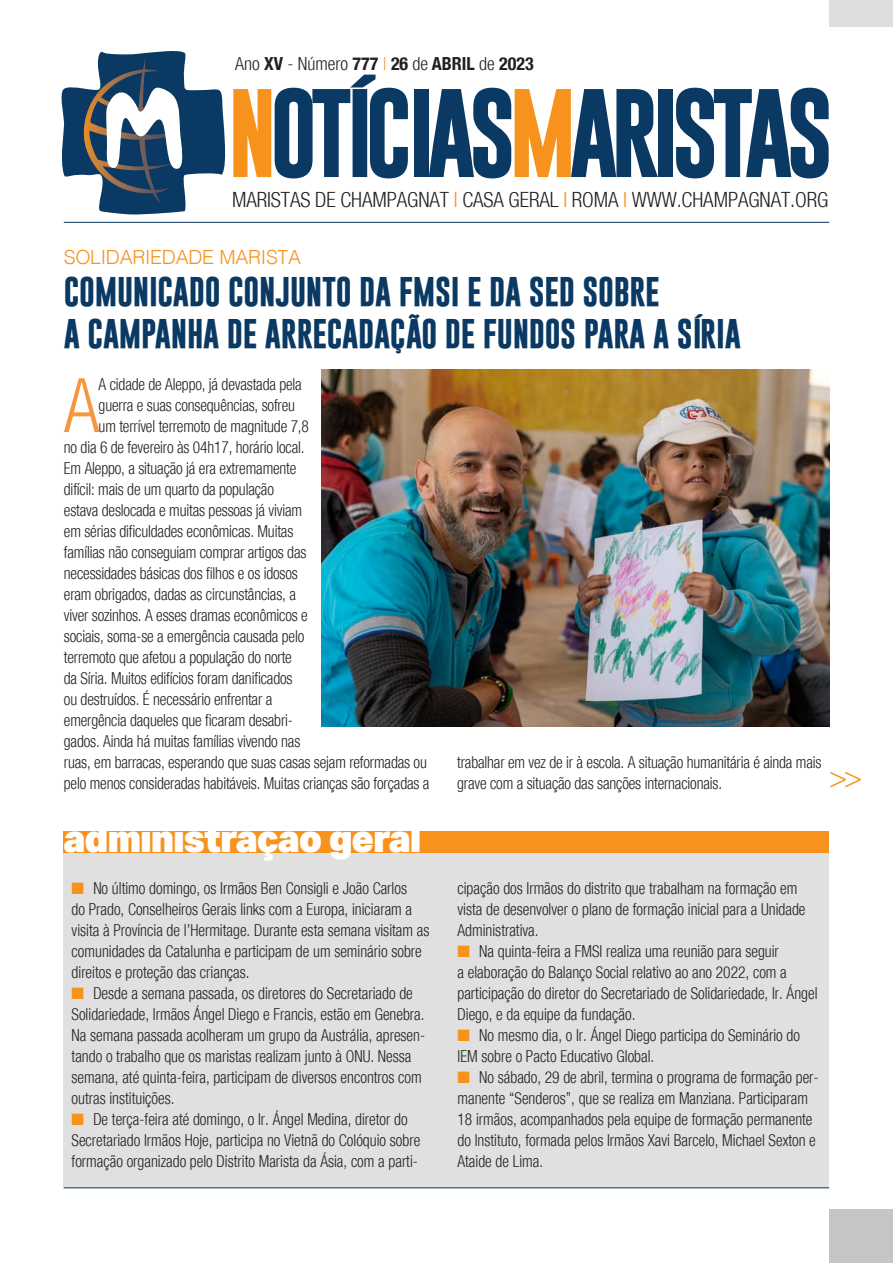
<style>
.page{position:relative;width:893px;height:1263px;background:#fff}
.page>*{position:absolute;margin:0;border:0;box-sizing:border-box;transform-origin:0 0}
.t1{font:700 90px "Gobold";letter-spacing:-.08em;color:#0a3963}
.Testo_normal{font:300 condensed 75.3px "Helvetica Neue";color:#f79641;scale:.94 1}
.Titolo{font:900 37.5px "Aktiv Grotesk";letter-spacing:-.03em;color:#fff}
.Titolo-2{font:700 30px "Gobold";letter-spacing:-.01em;color:#0a3963}
.Testo_sinEspacio{font:300 condensed 30px "Helvetica Neue";color:#f7931d}
.t2{font:300 condensed 21px "Helvetica Neue";letter-spacing:-.005em;color:#231f20}
.Titolo-3{font:300 19.5px "Helvetica";letter-spacing:-.015em;color:#f7931d}
.t3{font:700 condensed 18px "Helvetica Neue";color:#231f20}
.Testo_normal-2{font:300 condensed 16.5px/21px "Helvetica Neue";color:#231f20;scale:.94 1}
.s1{font-weight:300}
.s2{font-weight:300;color:#f7931d}
.s3{color:#f7931d}
</style>
<div class="page">
<hr style="left:64px;top:222px;width:765px;height:1px;background:#0a3963">
<svg style="left:61px;top:51px;width:165px;height:164px"></svg>
<div style="left:829px;top:1209px;width:64px;height:54px;background:#c4c5c4"></div>
<div style="left:829px;top:0;width:64px;height:27px;background:#dddede"></div>
<div style="left:64px;top:840px;width:765px;height:347px;background:#dfe0df"></div>
<hr style="left:64px;top:1187px;width:765px;height:1px;background:#0a3963">
<div style="left:64px;top:831px;width:765px;height:21px;background:#f7931d"></div>
<img style="left:322px;top:369px;width:507px;height:357px">
<p class="t3" style="left:235px;top:49px;width:300px"><span class="s1">Ano</span> XV <span class="s1">- Número</span> 777 <span class="s2">|</span> 26 <span class="s1">de</span> ABRIL <span class="s1">de</span> 2023</p>
<h1 class="t1" style="left:228px;top:74px;width:607px"><span class="s3">N</span>OTÍCIAS<span class="s3">M</span>ARISTAS</h1>
<p class="t2" style="left:232px;top:188px;width:598px">MARISTAS DE CHAMPAGNAT <span class="s3">I</span> CASA GERAL <span class="s3">I</span> ROMA <span class="s3">I</span> WWW.CHAMPAGNAT.ORG</p>
<p class="Titolo-3" style="left:64px;top:240px;width:239px">SOLIDARIEDADE MARISTA</p>
<p class="Titolo-2" style="left:64px;top:272px;width:597px">COMUNICADO CONJUNTO DA FMSI E DA SED SOBRE</p>
<p class="Titolo-2" style="left:64px;top:314px;width:679px">A CAMPANHA DE ARRECADAÇÃO DE FUNDOS PARA A SÍRIA</p>
<p class="Testo_normal" style="left:64px;top:362px;width:39px">A</p>
<p class="Testo_normal-2" style="left:99px;top:374px;width:218px">A cidade de Aleppo, já devastada pela</p>
<p class="Testo_normal-2" style="left:99px;top:395px;width:211px">guerra e suas consequências, sofreu</p>
<p class="Testo_normal-2" style="left:99px;top:416px;width:225px">um terrível terremoto de magnitude 7,8</p>
<p class="Testo_normal-2" style="left:64px;top:437px;width:258px">no dia 6 de fevereiro às 04h17, horário local.</p>
<p class="Testo_normal-2" style="left:64px;top:458px;width:249px">Em Aleppo, a situação já era extremamente</p>
<p class="Testo_normal-2" style="left:64px;top:479px;width:225px">difícil: mais de um quarto da população</p>
<p class="Testo_normal-2" style="left:64px;top:500px;width:255px">estava deslocada e muitas pessoas já viviam</p>
<p class="Testo_normal-2" style="left:64px;top:521px;width:246px">em sérias dificuldades econômicas. Muitas</p>
<p class="Testo_normal-2" style="left:64px;top:542px;width:259px">famílias não conseguiam comprar artigos das</p>
<p class="Testo_normal-2" style="left:64px;top:563px;width:250px">necessidades básicas dos filhos e os idosos</p>
<p class="Testo_normal-2" style="left:64px;top:584px;width:248px">eram obrigados, dadas as circunstâncias, a</p>
<p class="Testo_normal-2" style="left:64px;top:605px;width:261px">viver sozinhos. A esses dramas econômicos e</p>
<p class="Testo_normal-2" style="left:64px;top:626px;width:257px">sociais, soma-se a emergência causada pelo</p>
<p class="Testo_normal-2" style="left:64px;top:647px;width:244px">terremoto que afetou a população do norte</p>
<p class="Testo_normal-2" style="left:64px;top:668px;width:245px">da Síria. Muitos edifícios foram danificados</p>
<p class="Testo_normal-2" style="left:64px;top:689px;width:223px">ou destruídos. É necessário enfrentar a</p>
<p class="Testo_normal-2" style="left:64px;top:710px;width:245px">emergência daqueles que ficaram desabri-</p>
<p class="Testo_normal-2" style="left:64px;top:731px;width:253px">gados. Ainda há muitas famílias vivendo nas</p>
<p class="Testo_normal-2" style="left:64px;top:752px;width:388px">ruas, em barracas, esperando que suas casas sejam reformadas ou</p>
<p class="Testo_normal-2" style="left:64px;top:773px;width:390px">pelo menos consideradas habitáveis. Muitas crianças são forçadas a</p>
<p class="Testo_normal-2" style="left:457px;top:752px;width:389px">trabalhar em vez de ir à escola. A situação humanitária é ainda mais grave com a situação das sanções internacionais.</p>
<p class="Testo_sinEspacio" style="left:829px;top:759px;width:34px">&gt;&gt;</p>
<p class="Titolo" style="left:63px;top:814px;width:360px">administração geral</p>
<p class="Testo_normal-2" style="left:72px;top:878px;width:382px"><span class="s3">■</span> No último domingo, os Irmãos Ben Consigli e João Carlos<br>do Prado, Conselheiros Gerais links com a Europa, iniciaram a visita à Província de l’Hermitage. Durante esta semana visitam as comunidades da Catalunha e participam de um seminário sobre direitos e proteção das crianças.</p>
<p class="Testo_normal-2" style="left:72px;top:983px;width:378px"><span class="s3">■</span> Desde a semana passada, os diretores do Secretariado de Solidariedade, Irmãos Ángel Diego e Francis, estão em Genebra.<br>Na semana passada acolheram um grupo da Austrália, apresen&shy;tando o trabalho que os maristas realizam junto à ONU. Nessa semana, até quinta-feira, participam de diversos encontros com outras instituições.</p>
<p class="Testo_normal-2" style="left:72px;top:1109px;width:372px"><span class="s3">■</span> De terça-feira até domingo, o Ir. Ángel Medina, diretor do<br>Secretariado Irmãos Hoje, participa no Vietnã do Colóquio sobre formação organizado pelo Distrito Marista da Ásia, com a parti-</p>
<p class="Testo_normal-2" style="left:457px;top:878px;width:372px">cipação dos Irmãos do distrito que trabalham na formação em vista de desenvolver o plano de formação inicial para a Unidade<br>Administrativa.</p>
<p class="Testo_normal-2" style="left:457px;top:941px;width:384px"><span class="s3">■</span> Na quinta-feira a FMSI realiza uma reunião para seguir<br>a elaboração do Balanço Social relativo ao ano 2022, com a participação do diretor do Secretariado de Solidariedade, Ir. Ángel Diego, e da equipe da fundação.</p>
<p class="Testo_normal-2" style="left:457px;top:1025px;width:366px"><span class="s3">■</span> No mesmo dia, o Ir. Ángel Diego participa do Seminário do<br>IEM sobre o Pacto Educativo Global.</p>
<p class="Testo_normal-2" style="left:457px;top:1067px;width:386px"><span class="s3">■</span> No sábado, 29 de abril, termina o programa de formação per&shy;manente “Senderos”, que se realiza em Manziana. Participaram 18 irmãos, acompanhados pela equipe de formação permanente do Instituto, formada pelos Irmãos Xavi Barcelo, Michael Sexton e Ataide de Lima.</p>
</div>
